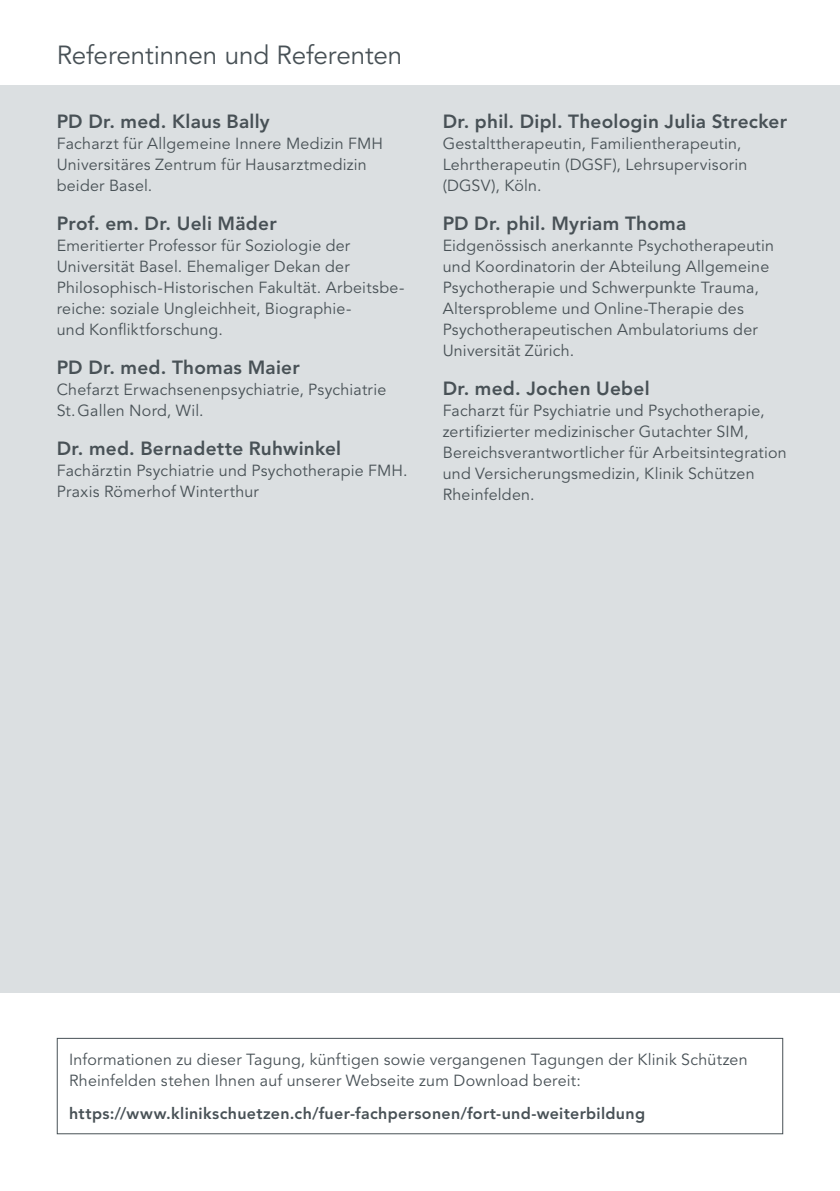
<style>
.page{position:relative;width:840px;height:1191px;background:#fff}
.page>*{position:absolute;margin:0;border:0;box-sizing:border-box;transform-origin:0 0}
.t1{font:26px "Avenir LT Std";letter-spacing:-.005em;color:#485156}
.t2{font:800 19px "Avenir LT Std";letter-spacing:.015em;color:#485156}
.t3{font:16px/21px "Avenir LT Std";letter-spacing:.015em;color:#485156}
.t4{font:800 16px "Avenir LT Std";letter-spacing:.02em;color:#485156}
</style>
<div class="page">
<div style="left:0;top:85px;width:839px;height:907px;background:#dbdfe1"></div>
<hr style="left:839px;top:85px;width:1px;height:539px;background:#f5efdf">
<div style="left:57px;top:1037px;width:725px;height:97px;border:1px solid #485156"></div>
<h1 class="t1" style="left:57px;top:40px;width:347px">Referentinnen und Referenten</h1>
<p class="t2" style="left:57px;top:110px;width:214px">PD Dr. med. Klaus Bally</p>
<p class="t3" style="left:57px;top:133px;width:327px">Facharzt für Allgemeine Innere Medizin FMH<br>Universitäres Zentrum für Hausarztmedizin beider Basel.</p>
<p class="t2" style="left:57px;top:212px;width:221px">Prof. em. Dr. Ueli Mäder</p>
<p class="t3" style="left:57px;top:235px;width:349px">Emeritierter Professor für Soziologie der Universität Basel. Ehemaliger Dekan der Philosophisch-Historischen Fakultät. Arbeitsbe&shy;reiche: soziale Ungleichheit, Biographie-<br>und Konfliktforschung.</p>
<p class="t2" style="left:57px;top:356px;width:244px">PD Dr. med. Thomas Maier</p>
<p class="t3" style="left:57px;top:379px;width:331px">Chefarzt Erwachsenenpsychiatrie, Psychiatrie<br>St.Gallen Nord, Wil.</p>
<p class="t2" style="left:57px;top:437px;width:286px">Dr. med. Bernadette Ruhwinkel</p>
<p class="t3" style="left:57px;top:460px;width:352px">Fachärztin Psychiatrie und Psychotherapie FMH.<br>Praxis Römerhof Winterthur</p>
<p class="t2" style="left:442px;top:110px;width:346px">Dr. phil. Dipl. Theologin Julia Strecker</p>
<p class="t3" style="left:442px;top:133px;width:306px">Gestalttherapeutin, Familientherapeutin,<br>Lehrtherapeutin (DGSF), Lehrsupervisorin (DGSV), Köln.</p>
<p class="t2" style="left:442px;top:212px;width:245px">PD Dr. phil. Myriam Thoma</p>
<p class="t3" style="left:442px;top:235px;width:333px">Eidgenössisch anerkannte Psychotherapeutin und Koordinatorin der Abteilung Allgemeine Psychotherapie und Schwerpunkte Trauma, Altersprobleme und Online-Therapie des Psychotherapeutischen Ambulatoriums der Universität Zürich.</p>
<p class="t2" style="left:442px;top:377px;width:208px">Dr. med. Jochen Uebel</p>
<p class="t3" style="left:442px;top:400px;width:345px">Facharzt für Psychiatrie und Psychotherapie, zertifizierter medizinischer Gutachter SIM, Bereichsverantwortlicher für Arbeitsintegration und Versicherungsmedizin, Klinik Schützen Rheinfelden.</p>
<p class="t3" style="left:69px;top:1049px;width:679px">Informationen zu dieser Tagung, künftigen sowie vergangenen Tagungen der Klinik Schützen<br>Rheinfelden stehen Ihnen auf unserer Webseite zum Download bereit:</p>
<p class="t4" style="left:69px;top:1103px;width:577px">https://www.klinikschuetzen.ch/fuer-fachpersonen/fort-und-weiterbildung</p>
</div>
